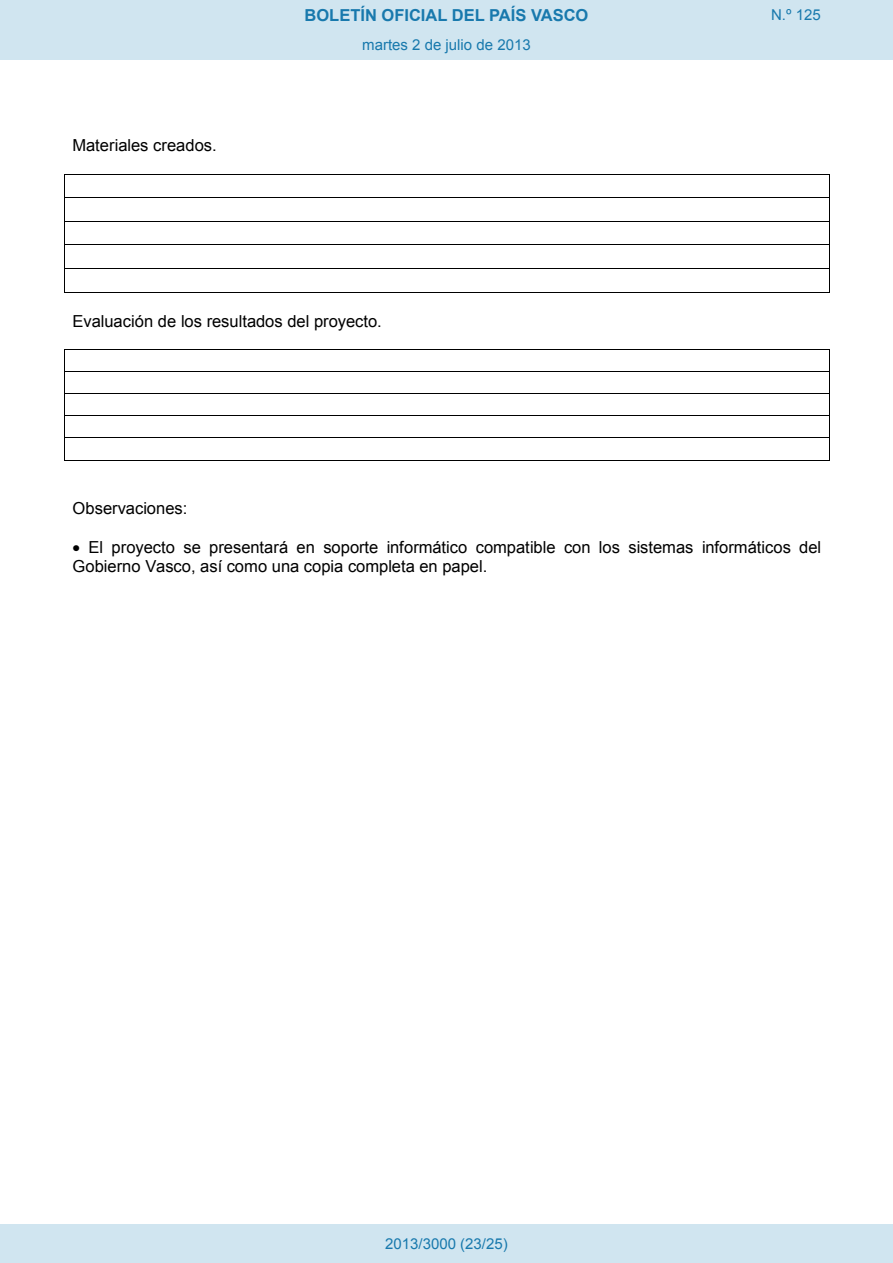
<style>
.page{position:relative;width:893px;height:1263px;background:#fff}
.page>*{position:absolute;margin:0;border:0;box-sizing:border-box;transform-origin:0 0}
.t1{font:16.5px/19px "Arial";color:#000}
.t2{font:700 16.5px "Arial";color:#1879ad}
.Paginacion_Centro{font:15px "Arial";color:#1879ad}
</style>
<div class="page">
<hr style="left:65px;top:174px;width:764px;height:1px;background:#000">
<hr style="left:65px;top:197px;width:764px;height:1px;background:#000">
<hr style="left:65px;top:221px;width:764px;height:1px;background:#000">
<hr style="left:65px;top:245px;width:764px;height:1px;background:#000">
<hr style="left:65px;top:268px;width:764px;height:1px;background:#000">
<svg style="left:64px;top:174px;width:1px;height:119px"></svg>
<hr style="left:65px;top:292px;width:764px;height:1px;background:#000">
<svg style="left:829px;top:174px;width:1px;height:119px"></svg>
<hr style="left:65px;top:349px;width:764px;height:1px;background:#000">
<hr style="left:65px;top:371px;width:764px;height:1px;background:#000">
<hr style="left:65px;top:393px;width:764px;height:1px;background:#000">
<hr style="left:65px;top:416px;width:764px;height:1px;background:#000">
<hr style="left:65px;top:438px;width:764px;height:1px;background:#000">
<svg style="left:64px;top:349px;width:1px;height:112px"></svg>
<hr style="left:65px;top:460px;width:764px;height:1px;background:#000">
<svg style="left:829px;top:349px;width:1px;height:112px"></svg>
<div style="left:0;top:0;width:893px;height:60px;background:#d0e5f0"></div>
<div style="left:0;top:1225px;width:893px;height:38px;background:#d0e5f0"></div>
<p class="t1" style="left:73px;top:136px;width:146px">Materiales creados.</p>
<p class="t2" style="left:305px;top:4px;width:285px">BOLETÍN OFICIAL DEL PAÍS VASCO</p>
<p class="Paginacion_Centro" style="left:771px;top:5px;width:51px">N.º 125</p>
<p class="Paginacion_Centro" style="left:362px;top:35px;width:170px">martes 2 de julio de 2013</p>
<p class="t1" style="left:73px;top:312px;width:311px">Evaluación de los resultados del proyecto.</p>
<p class="t1" style="left:73px;top:499px;width:116px">Observaciones:</p>
<p class="t1" style="left:73px;top:538px;width:750px">• El proyecto se presentará en soporte informático compatible con los sistemas informáticos del<br>Gobierno Vasco, así como una copia completa en papel.</p>
<p class="Paginacion_Centro" style="left:385px;top:1234px;width:124px">2013/3000 (23/25)</p>
</div>
